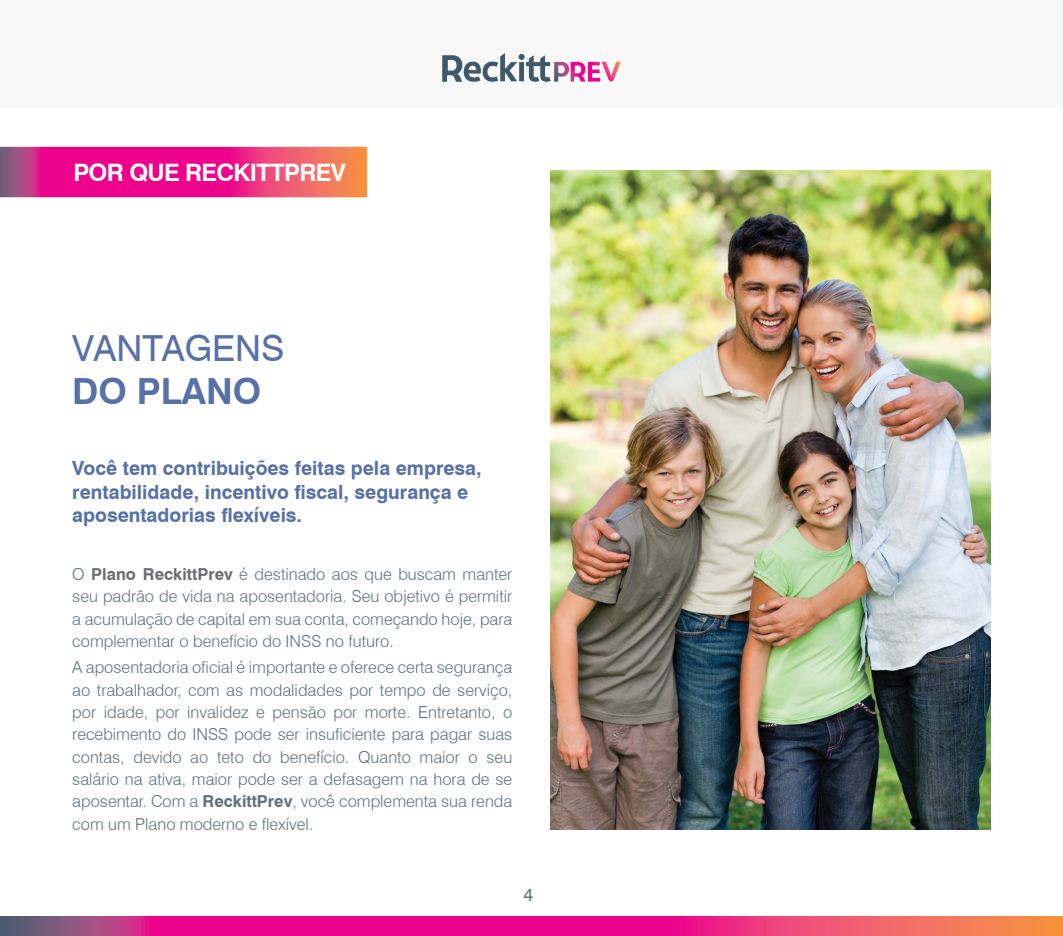
<style>
.page{position:relative;width:1063px;height:936px;background:#fff}
.page>*{position:absolute;margin:0;border:0;box-sizing:border-box;transform-origin:0 0}
.t1{font:36px "Swiss 721 BT";color:#5770a7}
.t2{font:700 36px "Swiss 721 BT";color:#5770a7}
.t3{font:700 24px "Swiss 721 BT";letter-spacing:-.03em;color:#fff}
.t4{font:700 19.5px/23.5px "Swiss 721 BT";color:#5770a7}
.t5{font:18px "Swiss 721 BT";color:#5f7179}
.t6{font:300 16.5px/22.4px "Swiss 721 BT";color:#5f7179;text-align:justify}
.s1{font-weight:700;color:#6c6d70}
.s2{font-weight:700}
</style>
<div class="page">
<svg style="left:0;top:916px;width:1063px;height:19px;background:#e12d7e"></svg>
<hr style="left:1062px;top:0;width:1px;height:108px;background:#f4f5f5">
<svg style="left:442px;top:53px;width:179px;height:29px"></svg>
<svg style="left:0;top:146px;width:368px;height:52px;background:#e63282"></svg>
<img style="left:551px;top:170px;width:440px;height:659px">
<h2 class="t3" style="left:73px;top:156px;width:274px">POR QUE RECKITTPREV</h2>
<h1 class="t1" style="left:72px;top:323px;width:214px">VANTAGENS</h1>
<h1 class="t2" style="left:72px;top:366px;width:191px">DO PLANO</h1>
<p class="t4" style="left:72px;top:456px;width:411px">Você tem contribuições feitas pela empresa, rentabilidade, incentivo fiscal, segurança e aposentadorias flexíveis.</p>
<p class="t6" style="left:72px;top:562px;width:442px">O <span class="s1">Plano ReckittPrev</span> é destinado aos que buscam manter seu padrão de vida na aposentadoria. Seu objetivo é permitir a acumulação de capital em sua conta, começando hoje, para complementar o benefício do INSS no futuro.</p>
<p class="t6" style="left:72px;top:656px;width:442px">A aposentadoria oficial é importante e oferece certa segurança ao trabalhador, com as modalidades por tempo de serviço, por idade, por invalidez e pensão por morte. Entretanto, o recebimento do INSS pode ser insuficiente para pagar suas contas, devido ao teto do benefício. Quanto maior o seu salário na ativa, maior pode ser a defasagem na hora de se aposentar. Com a <span class="s2">ReckittPrev</span>, você complementa sua renda com um Plano moderno e flexível.</p>
<p class="t5" style="left:524px;top:882px;width:11px">4</p>
</div>
